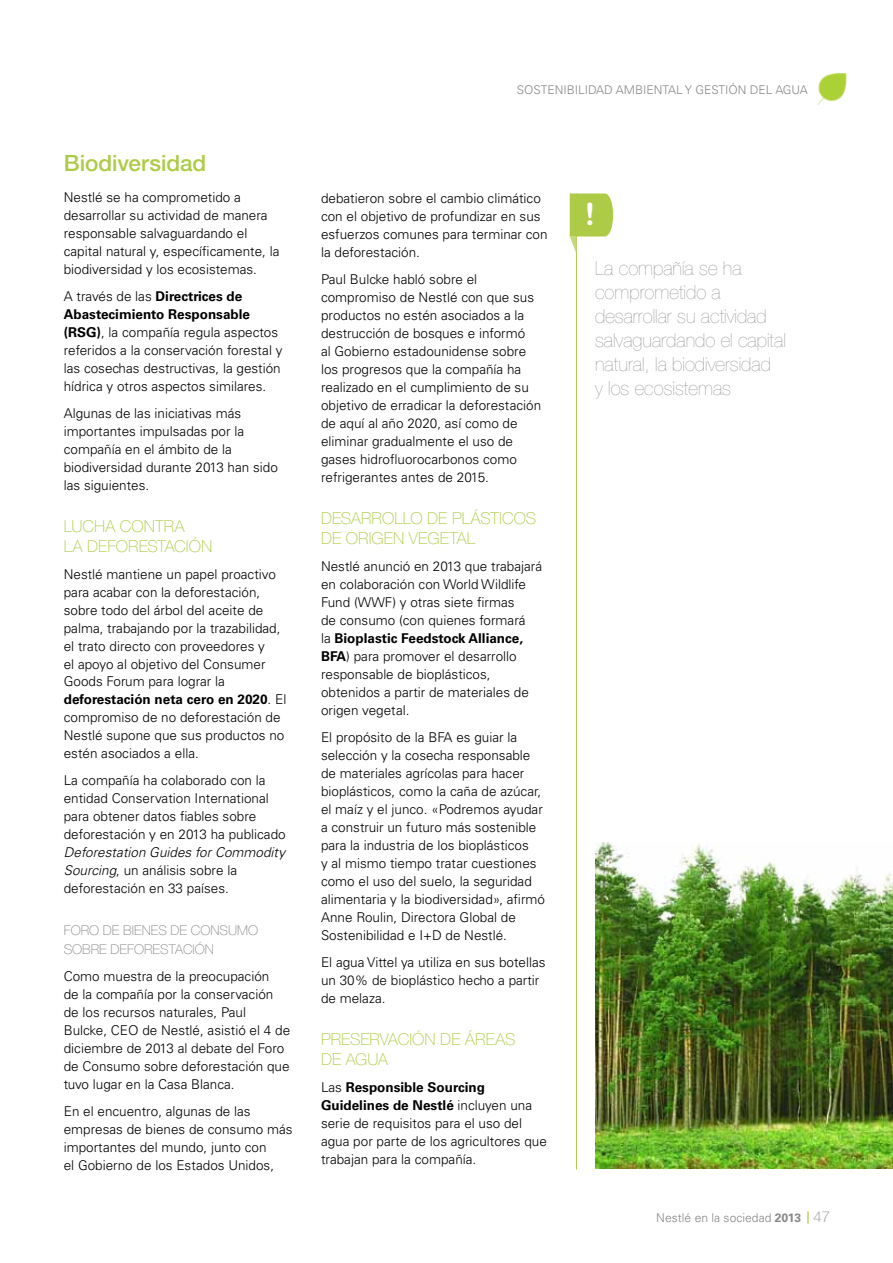
<style>
.page{position:relative;width:893px;height:1263px;background:#fff}
.page>*{position:absolute;margin:0;border:0;box-sizing:border-box;transform-origin:0 0}
.t1{font:700 30.6px "Helvetica Rounded LT Std";color:#fff}
.t2{font:500 22.5px "Helvetica Neue LT Std";color:#adcb47}
.t3{font:200 19.5px/24px "Helvetica Neue LT Std";color:#878787}
.t4{font:100 16.5px/20.2px "Helvetica Neue LT Std";color:#adcb47}
.t5{font:300 13.5px/18px "Univers LT Std";color:#000}
.t6{font:100 13.5px/19.5px "Helvetica Neue LT Std";color:#878787}
.t7{font:300 12.15px "Univers LT Std";color:#878787}
.t8{font:300 12px "Univers LT Std";color:#878787}
.s1{font-weight:700}
.s2{font-style:italic}
.s3{font-family:"Helvetica Neue LT Std";font-weight:500;font-size:12px;color:#adcb47}
.s4{font-family:"Helvetica Neue LT Std";font-weight:100;font-size:15px}
</style>
<div class="page">
<img style="left:818px;top:74px;width:29px;height:30px">
<hr style="left:576px;top:193px;width:1px;height:976px;background:#adcb47">
<svg style="left:570px;top:193px;width:43px;height:61px"></svg>
<img style="left:595px;top:842px;width:298px;height:326px">
<h2 class="t2" style="left:64px;top:150px;width:144px">Biodiversidad</h2>
<p class="t5" style="left:64px;top:188px;width:217px">Nestlé se ha comprometido a desarrollar su actividad de manera responsable salvaguardando el capital natural y, específicamente, la biodiversidad y los ecosistemas.</p>
<p class="t5" style="left:64px;top:287px;width:220px">A través de las <span class="s1">Directrices de Abastecimiento Responsable (RSG)</span>, la compañía regula aspectos referidos a la conservación forestal y las cosechas destructivas, la gestión hídrica y otros aspectos similares.</p>
<p class="t5" style="left:64px;top:404px;width:216px">Algunas de las iniciativas más importantes impulsadas por la compañía en el ámbito de la biodiversidad durante 2013 han sido las siguientes.</p>
<p class="t4" style="left:64px;top:516px;width:150px">LUCHA CONTRA<br>LA DEFORESTACIÓN</p>
<p class="t5" style="left:64px;top:565px;width:224px">Nestlé mantiene un papel proactivo para acabar con la deforestación, sobre todo del árbol del aceite de palma, trabajando por la trazabilidad, el trato directo con proveedores y<br>el apoyo al objetivo del Consumer Goods Forum para lograr la <span class="s1">deforestación neta cero en 2020</span>. El compromiso de no deforestación de Nestlé supone que sus productos no estén asociados a ella.</p>
<p class="t5" style="left:64px;top:772px;width:223px">La compañía ha colaborado con la entidad Conservation International para obtener datos fiables sobre deforestación y en 2013 ha publicado</p>
<p class="t5" style="left:64px;top:844px;width:223px"><span class="s2">Deforestation Guides for Commodity<br>Sourcing</span>, un análisis sobre la deforestación en 33 países.</p>
<p class="t6" style="left:64px;top:920px;width:196px">FORO DE BIENES DE CONSUMO<br>SOBRE DEFORESTACIÓN</p>
<p class="t5" style="left:64px;top:967px;width:228px">Como muestra de la preocupación<br>de la compañía por la conservación de los recursos naturales, Paul Bulcke, CEO de Nestlé, asistió el 4 de diciembre de 2013 al debate del Foro de Consumo sobre deforestación que tuvo lugar en la Casa Blanca.</p>
<p class="t5" style="left:64px;top:1102px;width:230px">En el encuentro, algunas de las empresas de bienes de consumo más importantes del mundo, junto con<br>el Gobierno de los Estados Unidos,</p>
<p class="t8" style="left:517px;top:82px;width:194px">SOSTENIBILIDAD AMBIENTAL y gesti</p>
<p class="t8" style="left:728px;top:82px;width:30px">ón del</p>
<p class="t8" style="left:776px;top:82px;width:34px">agua</p>
<p class="t5" style="left:321px;top:189px;width:228px">debatieron sobre el cambio climático con el objetivo de profundizar en sus esfuerzos comunes para terminar con la deforestación.</p>
<p class="t5" style="left:321px;top:270px;width:222px">Paul Bulcke habló sobre el compromiso de Nestlé con que sus productos no estén asociados a la destrucción de bosques e informó<br>al Gobierno estadounidense sobre los progresos que la compañía ha realizado en el cumplimiento de su objetivo de erradicar la deforestación de aquí al año 2020, así como de eliminar gradualmente el uso de gases hidrofluorocarbonos como refrigerantes antes de 2015.</p>
<p class="t4" style="left:321px;top:508px;width:217px">DESARROLLO DE PLÁSTICOS<br>DE ORIGEN VEGETAL</p>
<p class="t5" style="left:321px;top:557px;width:223px">Nestlé anunció en 2013 que trabajará en colaboración con World Wildlife<br>Fund (WWF) y otras siete firmas<br>de consumo (con quienes formará<br>la <span class="s1">Bioplastic Feedstock Alliance,<br>BFA</span>) para promover el desarrollo responsable de bioplásticos, obtenidos a partir de materiales de origen vegetal.</p>
<p class="t5" style="left:321px;top:728px;width:226px">El propósito de la BFA es guiar la selección y la cosecha responsable de materiales agrícolas para hacer bioplásticos, como la caña de azúcar, el maíz y el junco. «Podremos ayudar a construir un futuro más sostenible para la industria de los bioplásticos<br>y al mismo tiempo tratar cuestiones como el uso del suelo, la seguridad alimentaria y la biodiversidad», afirmó Anne Roulin, Directora Global de Sostenibilidad e I+D de Nestlé.</p>
<p class="t5" style="left:321px;top:953px;width:226px">El agua Vittel ya utiliza en sus botellas un 30% de bioplástico hecho a partir de melaza.</p>
<p class="t4" style="left:321px;top:1029px;width:196px">PR ESERVACIÓN DE ÁREAS<br>DE AGUA</p>
<p class="t5" style="left:321px;top:1078px;width:227px">Las <span class="s1">Responsible Sourcing<br>Guidelines de Nestlé</span> incluyen una serie de requisitos para el uso del agua por parte de los agricultores que trabajan para la compañía.</p>
<h1 class="t1" style="left:585px;top:195px;width:11px">!</h1>
<h3 class="t3" style="left:595px;top:256px;width:192px">La compañía se ha comprometido a desarrollar su actividad salvaguardando el capital natural, la biodiversidad<br>y los ecosistemas</h3>
<p class="t7" style="left:656px;top:1210px;width:175px">Nestlé en la sociedad <span class="s1">2013</span> <span class="s3">|</span> <span class="s4">47</span></p>
</div>
